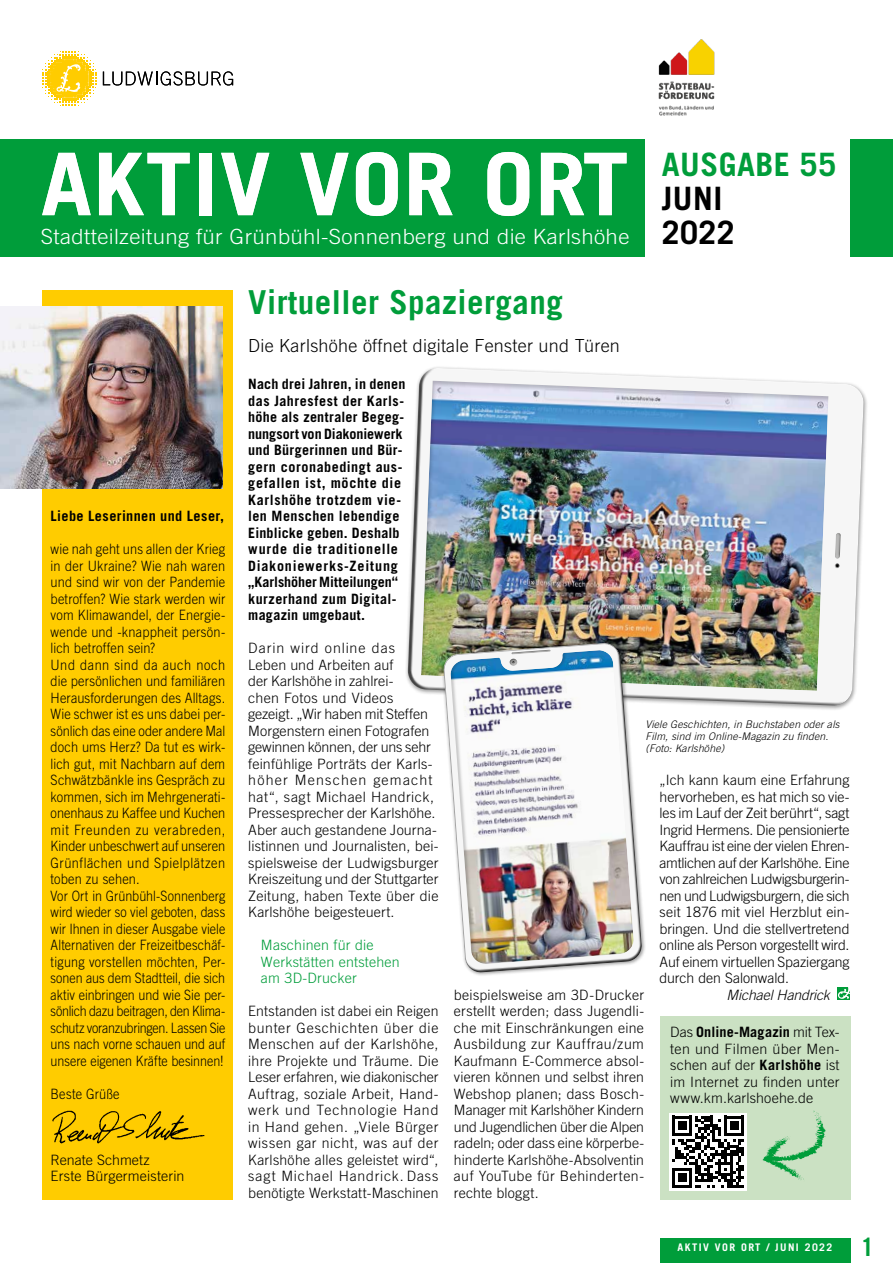
<style>
.page{position:relative;width:893px;height:1263px;background:#fff}
.page>*{position:absolute;margin:0;border:0;box-sizing:border-box;transform-origin:0 0}
.t1{font:700 86.4px "Ludwigsburg Trade Gothic";color:#fff;scale:1.06 1}
.t2{font:700 33px "Ludwigsburg Trade Gothic";color:#009d3a}
.t3{font:700 32.25px "Ludwigsburg Trade Gothic";color:#009d3a}
.t4{font:700 32.25px/33.8px "Ludwigsburg Trade Gothic";color:#000}
.t5{font:700 25.2px "Ludwigsburg Trade Gothic";color:#009d3a}
.t6{font:300 21px "Ludwigsburg Trade Gothic";color:#fff;scale:1.06 1}
.t7{font:300 18px "Ludwigsburg Trade Gothic";color:#000}
.t8{font:300 14.25px/16.5px "Ludwigsburg Trade Gothic";letter-spacing:-.005em;color:#000;text-align:justify}
.t9{font:300 14.25px/16.5px "Ludwigsburg Trade Gothic";letter-spacing:-.005em;color:#000;scale:.9 1}
.t10{font:700 14.25px/16.5px "Ludwigsburg Trade Gothic";letter-spacing:.015em;color:#000}
.t11{font:300 14.25px/16.5px "Ludwigsburg Trade Gothic";color:#009d3a}
.t12{font:14.25px "Ludwigsburg Trade Gothic Lt Ob";letter-spacing:-.025em;color:#000}
.t13{font:10.5px/12px "Ludwigsburg Trade Gothic Lt Ob";color:#000}
.t14{font:700 10.5px "Ludwigsburg Trade Gothic";letter-spacing:.125em;color:#fff}
.s1{font-weight:700}
</style>
<div class="page">
<div style="left:660px;top:1238px;width:190px;height:25px;background:#009d3a"></div>
<div style="left:0;top:140px;width:645px;height:117px;background:#009d3a"></div>
<div style="left:850px;top:140px;width:43px;height:117px;background:#009d3a"></div>
<img style="left:658px;top:39px;width:57px;height:77px">
<div style="left:838px;top:987px;width:12px;height:13px;background:#009d3a"></div>
<svg style="left:838px;top:987px;width:12px;height:12px"></svg>
<svg style="left:42px;top:51px;width:55px;height:55px"></svg>
<svg style="left:103px;top:71px;width:130px;height:15px"></svg>
<div style="left:43px;top:290px;width:190px;height:909px;background:#fc0"></div>
<img style="left:0;top:307px;width:223px;height:181px">
<img style="left:52px;top:1110px;width:153px;height:34px">
<div style="left:660px;top:1016px;width:190px;height:183px;background:#cbe1c3"></div>
<div style="left:669px;top:1113px;width:78px;height:78px;background:#fff"></div>
<svg style="left:672px;top:1116px;width:72px;height:72px"></svg>
<svg style="left:406px;top:367px;width:452px;height:341px;fill:#f6f6f6"></svg>
<img style="left:417px;top:378px;width:413px;height:313px">
<div style="left:834px;top:563px;width:8px;height:8px;background:#f6f6f6"></div>
<svg style="left:834px;top:532px;width:9px;height:38px"></svg>
<svg style="left:441px;top:640px;width:202px;height:68px"></svg>
<svg style="left:442px;top:647px;width:202px;height:328px"></svg>
<img style="left:448px;top:648px;width:189px;height:321px">
<svg style="left:508px;top:647px;width:45px;height:20px"></svg>
<svg style="left:762px;top:1110px;width:64px;height:70px"></svg>
<h1 class="t1" style="left:41px;top:131px;width:557px">AKTIV VOR ORT</h1>
<h3 class="t6" style="left:41px;top:224px;width:557px">Stadtteilzeitung für Grünbühl-Sonnenberg und die Karlshöhe</h3>
<h3 class="t3" style="left:662px;top:145px;width:176px">AUSGABE 55</h3>
<h3 class="t4" style="left:662px;top:181px;width:75px">JUNI<br>2022</h3>
<p class="t10" style="left:51px;top:507px;width:175px">Liebe Leserinnen und Leser,</p>
<p class="t9" style="left:51px;top:541px;width:196px">wie nah geht uns allen der Krieg in der Ukraine? Wie nah waren und sind wir von der Pandemie betroffen? Wie stark werden wir vom Klimawandel, der Energie&shy;wende und -knappheit persön&shy;lich betroffen sein?<br>Und dann sind da auch noch die persönlichen und familiären<br>Herausforderungen des Alltags.<br>Wie schwer ist es uns dabei per&shy;sönlich das eine oder andere Mal doch ums Herz? Da tut es wirk&shy;lich gut, mit Nachbarn auf dem<br>Schwätzbänkle ins Gespräch zu kommen, sich im Mehrgenerati&shy;onenhaus zu Kaffee und Kuchen mit Freunden zu verabreden,<br>Kinder unbeschwert auf unseren<br>Grünflächen und Spielplätzen toben zu sehen.<br>Vor Ort in Grünbühl-Sonnenberg wird wieder so viel geboten, dass wir Ihnen in dieser Ausgabe viele<br>Alternativen der Freizeitbeschäf&shy;tigung vorstellen möchten, Per&shy;sonen aus dem Stadtteil, die sich aktiv einbringen und wie Sie per&shy;sönlich dazu beitragen, den Klima&shy;schutz voranzubringen. Lassen Sie uns nach vorne schauen und auf unsere eigenen Kräfte besinnen!</p>
<p class="t9" style="left:51px;top:1085px;width:78px">Beste Grüße</p>
<p class="t8" style="left:51px;top:1151px;width:136px">Renate Schmetz<br>Erste Bürgermeisterin</p>
<h2 class="t2" style="left:248px;top:282px;width:317px">Virtueller Spaziergang</h2>
<p class="t7" style="left:248px;top:335px;width:373px">Die Karlshöhe öffnet digitale Fenster und Türen</p>
<p class="t10" style="left:248px;top:375px;width:159px">Nach drei Jahren, in denen das Jahresfest der Karls&shy;höhe als zentraler Begeg&shy;nungsort von Diakoniewerk und Bürgerinnen und Bür&shy;gern coronabedingt aus&shy;gefallen ist, möchte die<br>Karlshöhe trotzdem vie&shy;len Menschen lebendige<br>Einblicke geben. Deshalb wurde die traditionelle<br>Diakoniewerks-Zeitung „Karlshöher Mitteilungen“ kurzerhand zum Digital&shy;magazin umgebaut.</p>
<p class="t8" style="left:248px;top:640px;width:192px;text-align:left">Darin wird online das<br>Leben und Arbeiten auf<br>der Karlshöhe in zahlrei-<br>chen Fotos und Videos gezeigt. „Wir haben mit Steffen<br>Morgenstern einen Fotografen gewinnen können, der uns sehr feinfühlige Porträts der Karls&shy;höher Menschen gemacht hat“, sagt Michael Handrick,<br>Pressesprecher der Karlshöhe.<br>Aber auch gestandene Journa&shy;listinnen und Journalisten, bei&shy;spielsweise der Ludwigsburger<br>Kreiszeitung und der Stuttgarter<br>Zeitung, haben Texte über die<br>Karlshöhe beigesteuert.</p>
<p class="t11" style="left:261px;top:937px;width:141px">Maschinen für die<br>Werkstätten entstehen am 3D-Drucker</p>
<p class="t8" style="left:248px;top:1003px;width:192px">Entstanden ist dabei ein Reigen bunter Geschichten über die Menschen auf der Karlshöhe, ihre Projekte und Träume. Die Leser erfahren, wie diakonischer Auftrag, soziale Arbeit, Hand&shy;werk und Technologie Hand in Hand gehen. „Viele Bürger wissen gar nicht, was auf der Karlshöhe alles geleistet wird“, sagt Michael Handrick. Dass benötigte Werkstatt-Maschinen</p>
<p class="t13" style="left:645px;top:718px;width:196px">Viele Geschichten, in Buchstaben oder als<br>Film, sind im Online-Magazin zu finden. (Foto: Karlshöhe)</p>
<p class="t8" style="left:660px;top:772px;width:192px">„Ich kann kaum eine Erfahrung hervorheben, es hat mich so vie&shy;les im Lauf der Zeit berührt“, sagt Ingrid Hermens. Die pensionierte Kauffrau ist eine der vielen Ehren&shy;amtlichen auf der Karlshöhe. Eine von zahlreichen Ludwigsburgerin&shy;nen und Ludwigsburgern, die sich seit 1876 mit viel Herzblut ein&shy;bringen. Und die stellvertretend online als Person vorgestellt wird.<br>Auf einem virtuellen Spaziergang durch den Salonwald.</p>
<p class="t12" style="left:727px;top:986px;width:105px">Michael Handrick</p>
<p class="t8" style="left:454px;top:986px;width:192px">beispielsweise am 3D-Drucker erstellt werden; dass Jugendli&shy;che mit Einschränkungen eine Ausbildung zur Kauffrau/zum Kaufmann E-Commerce absol&shy;vieren können und selbst ihren Webshop planen; dass Bosch-Manager mit Karlshöher Kindern und Jugendlichen über die Alpen radeln; oder dass eine körperbe&shy;hinderte Karlshöhe-Absolventin auf YouTube für Behinderten&shy;rechte bloggt.</p>
<p class="t8" style="left:670px;top:1023px;width:171px">Das <span class="s1">Online-Magazin</span> mit Tex&shy;ten und Filmen über Men&shy;schen auf der <span class="s1">Karlshöhe</span> ist im Internet zu finden unter www.km.karlshoehe.de</p>
<p class="t14" style="left:677px;top:1241px;width:157px">AKTIV VOR ORT / JUNI 2022</p>
<h3 class="t5" style="left:861px;top:1231px;width:16px">1</h3>
</div>
